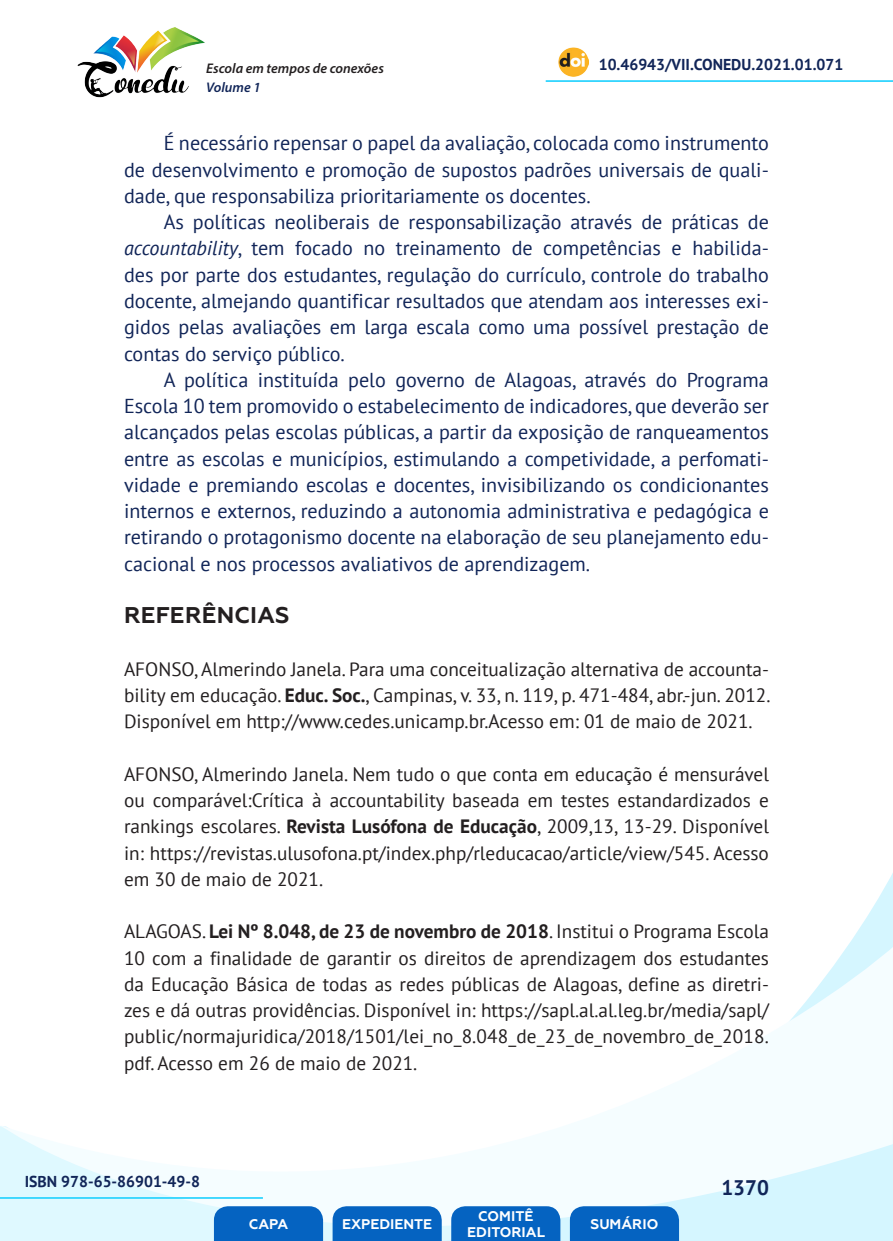
<style>
.page{position:relative;width:893px;height:1241px;background:#fff}
.page>*{position:absolute;margin:0;border:0;box-sizing:border-box;transform-origin:0 0}
._9_SUBTÍTULO_1{font:700 22.75px "Geometria";letter-spacing:.01em;color:#231f20}
.t1{font:700 21px "PT Sans";color:#112558}
._8_CORPO{font:20.12px/26.2px "PT Sans";color:#112558;text-align:justify}
._17_REFERENCIAS{font:19.25px/26.2px "PT Sans";color:#231f20;text-align:justify}
.t2{font:700 15.75px "PT Sans";color:#112558}
.t3{font:700 14px/16.8px "Geometria";color:#fff;text-align:center}
.t4{font:italic 600 14px "Myriad Pro";color:#231f20}
.t5{font:italic 600 14px "Myriad Pro";color:#112558}
.s1{font-style:italic}
.s2{font-weight:700}
</style>
<div class="page">
<svg style="left:848px;top:873px;width:45px;height:73px"></svg>
<svg style="left:0;top:946px;width:893px;height:294px"></svg>
<hr style="left:0;top:1196px;width:263px;height:2px;background:#2dd4fe">
<hr style="left:546px;top:80px;width:347px;height:2px;background:#2dd4fe">
<img style="left:559px;top:47px;width:30px;height:30px">
<img style="left:77px;top:27px;width:128px;height:71px">
<svg style="left:214px;top:1205px;width:109px;height:35px;background:#126bc4"></svg>
<svg style="left:333px;top:1205px;width:109px;height:35px;background:#126bc4"></svg>
<svg style="left:451px;top:1205px;width:109px;height:35px;background:#126bc4"></svg>
<svg style="left:570px;top:1205px;width:109px;height:35px;background:#116bc4"></svg>
<p class="t4" style="left:206px;top:59px;width:179px">Escola em tempos de conexões</p>
<p class="t2" style="left:599px;top:54px;width:246px">10.46943/VII.CONEDU.2021.01.071</p>
<p class="t5" style="left:206px;top:78px;width:56px">Volume 1</p>
<p class="_8_CORPO" style="left:124px;top:130px;width:646px;text-indent:40px">É necessário repensar o papel da avaliação, colocada como instrumento de desenvolvimento e promoção de supostos padrões universais de quali&shy;dade, que responsabiliza prioritariamente os docentes.</p>
<p class="_8_CORPO" style="left:124px;top:208px;width:646px;text-indent:40px">As políticas neoliberais de responsabilização através de práticas de <span class="s1">accountability</span>, tem focado no treinamento de competências e habilida&shy;des por parte dos estudantes, regulação do currículo, controle do trabalho docente, almejando quantificar resultados que atendam aos interesses exi&shy;gidos pelas avaliações em larga escala como uma possível prestação de contas do serviço público.</p>
<p class="_8_CORPO" style="left:124px;top:366px;width:646px;text-indent:40px">A política instituída pelo governo de Alagoas, através do Programa Escola 10 tem promovido o estabelecimento de indicadores, que deverão ser alcançados pelas escolas públicas, a partir da exposição de ranqueamentos entre as escolas e municípios, estimulando a competividade, a perfomati&shy;vidade e premiando escolas e docentes, invisibilizando os condicionantes internos e externos, reduzindo a autonomia administrativa e pedagógica e retirando o protagonismo docente na elaboração de seu planejamento edu&shy;cacional e nos processos avaliativos de aprendizagem.</p>
<p class="_9_SUBTÍTULO_1" style="left:124px;top:601px;width:167px">REFERÊNCIAS</p>
<p class="_17_REFERENCIAS" style="left:124px;top:655px;width:648px">AFONSO, Almerindo Janela. Para uma conceitualização alternativa de accounta&shy;bility em educação. <span class="s2">Educ. Soc.</span>, Campinas, v. 33, n. 119, p. 471-484, abr.-jun. 2012.<br>Disponível em http://www.cedes.unicamp.br.Acesso em: 01 de maio de 2021.</p>
<p class="_17_REFERENCIAS" style="left:124px;top:760px;width:646px">AFONSO, Almerindo Janela. Nem tudo o que conta em educação é mensurável ou comparável:Crítica à accountability baseada em testes estandardizados e rankings escolares. <span class="s2">Revista Lusófona de Educação</span>, 2009,13, 13-29. Disponível in: https://revistas.ulusofona.pt/index.php/rleducacao/article/view/545. Acesso em 30 de maio de 2021.</p>
<p class="_17_REFERENCIAS" style="left:124px;top:917px;width:646px">ALAGOAS. <span class="s2">Lei Nº 8.048, de 23 de novembro de 2018</span>. Institui o Programa Escola 10 com a finalidade de garantir os direitos de aprendizagem dos estudantes da Educação Básica de todas as redes públicas de Alagoas, define as diretri&shy;zes e dá outras providências. Disponível in: https://sapl.al.al.leg.br/media/sapl/ public/normajuridica/2018/1501/lei_no_8.048_de_23_de_novembro_de_2018. pdf. Acesso em 26 de maio de 2021.</p>
<p class="t2" style="left:25px;top:1170px;width:177px">ISBN 978-65-86901-49-8</p>
<p class="t3" style="left:249px;top:1215px;width:41px">CAPA</p>
<p class="t3" style="left:342px;top:1215px;width:92px">EXPEDIENTE</p>
<p class="t3" style="left:467px;top:1207px;width:79px">COMITÊ<br>EDITORIAL</p>
<p class="t3" style="left:590px;top:1215px;width:69px">SUMÁRIO</p>
<p class="t1" style="left:721px;top:1173px;width:49px">1370</p>
</div>
